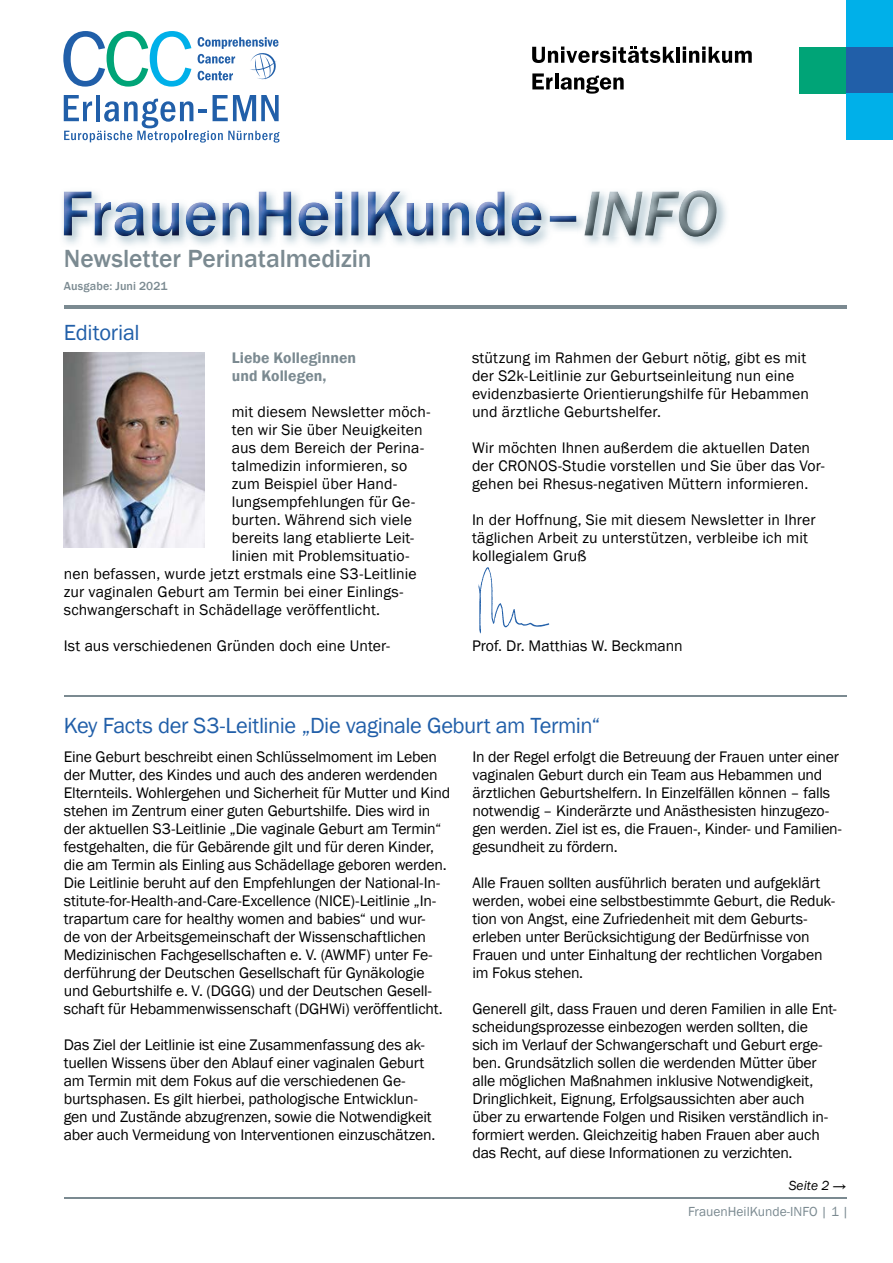
<style>
.page{position:relative;width:893px;height:1263px;background:#fff}
.page>*{position:absolute;margin:0;border:0;box-sizing:border-box;transform-origin:0 0}
.t1{font:500 25.5px "Franklin Gothic";letter-spacing:-.005em;color:#7b8a91}
.t2{font:22.5px "Franklin Gothic";letter-spacing:-.02em;color:#215fa9}
.t3{font:15.75px/18px "Franklin Gothic";letter-spacing:-.01em;color:#000}
.t4{font:15.75px/18px "Franklin Gothic";letter-spacing:.01em;color:#000}
.t5{font:600 15.75px/18px "Franklin Gothic";letter-spacing:.005em;color:#7b8a91}
.t6{font:13.5px "Franklin Gothic";color:#7b8a91}
.t7{font:italic 13.5px "Franklin Gothic";letter-spacing:.01em;color:#000}
.t8{font:500 12px "Franklin Gothic";letter-spacing:.01em;color:#7b8a91}
.s1{font-style:normal}
</style>
<div class="page">
<img style="left:64px;top:352px;width:140px;height:195px">
<svg style="left:64px;top:95px;width:215px;height:48px"></svg>
<svg style="left:198px;top:37px;width:80px;height:44px"></svg>
<svg style="left:63px;top:31px;width:128px;height:56px"></svg>
<div style="left:799px;top:47px;width:47px;height:46px;background:#00a477"></div>
<div style="left:846px;top:47px;width:47px;height:46px;background:#215fa9"></div>
<div style="left:846px;top:93px;width:47px;height:47px;background:#00b0e9"></div>
<div style="left:846px;top:0;width:47px;height:47px;background:#00b0e9"></div>
<hr style="left:676px;top:47px;width:4px;height:16px;background:#000">
<svg style="left:683px;top:47px;width:69px;height:16px"></svg>
<svg style="left:532px;top:73px;width:21px;height:16px"></svg>
<hr style="left:555px;top:73px;width:3px;height:16px;background:#000">
<svg style="left:561px;top:76px;width:63px;height:18px"></svg>
<svg style="left:532px;top:47px;width:142px;height:16px"></svg>
<img style="left:62px;top:193px;width:664px;height:52px">
<img style="left:64px;top:191px;width:512px;height:45px">
<img style="left:584px;top:190px;width:133px;height:47px">
<hr style="left:64px;top:1197px;width:782px;height:1px;background:#7b8a91">
<hr style="left:64px;top:305px;width:782px;height:3px;background:#7b8a91">
<img style="left:478px;top:567px;width:72px;height:67px">
<hr style="left:64px;top:695px;width:782px;height:2px;background:#7b8a91">
<h1 class="t1" style="left:64px;top:243px;width:309px">Newsletter Perinatalmedizin</h1>
<p class="t8" style="left:64px;top:278px;width:105px">Ausgabe: Juni 2021</p>
<h2 class="t2" style="left:64px;top:318px;width:78px">Editorial</h2>
<p class="t5" style="left:232px;top:349px;width:126px">Liebe Kolleginnen und Kollegen,</p>
<p class="t4" style="left:232px;top:403px;width:200px">mit diesem Newsletter möch-</p>
<p class="t3" style="left:232px;top:421px;width:192px">ten wir Sie über Neuigkeiten</p>
<p class="t3" style="left:232px;top:439px;width:194px">aus dem Bereich der Perina-</p>
<p class="t3" style="left:232px;top:457px;width:177px">talmedizin informieren, so</p>
<p class="t3" style="left:232px;top:475px;width:167px">zum Beispiel über Hand-</p>
<p class="t3" style="left:232px;top:493px;width:185px">lungsempfehlungen für Ge-</p>
<p class="t3" style="left:232px;top:511px;width:182px">burten. Während sich viele</p>
<p class="t4" style="left:232px;top:529px;width:184px">bereits lang etablierte Leit-</p>
<p class="t4" style="left:232px;top:547px;width:179px">linien mit Problemsituatio-</p>
<p class="t4" style="left:64px;top:565px;width:354px">nen befassen, wurde jetzt erstmals eine S3-Leitlinie</p>
<p class="t3" style="left:64px;top:583px;width:341px">zur vaginalen Geburt am Termin bei einer Einlings-</p>
<p class="t4" style="left:64px;top:601px;width:318px">schwangerschaft in Schädellage veröffentlicht.</p>
<p class="t3" style="left:64px;top:637px;width:328px">Ist aus verschiedenen Gründen doch eine Unter-</p>
<p class="t3" style="left:472px;top:349px;width:338px">stützung im Rahmen der Geburt nötig, gibt es mit der S2k-Leitlinie zur Geburtseinleitung nun eine evidenzbasierte Orientierungshilfe für Hebammen und ärztliche Geburtshelfer.</p>
<p class="t3" style="left:472px;top:439px;width:354px">Wir möchten Ihnen außerdem die aktuellen Daten der CRONOS-Studie vorstellen und Sie über das Vor&shy;gehen bei Rhesus-negativen Müttern informieren.</p>
<p class="t4" style="left:472px;top:511px;width:345px">In der Hoffnung, Sie mit diesem Newsletter in Ihrer täglichen Arbeit zu unterstützen, verbleibe ich mit kollegialem Gruß</p>
<p class="t3" style="left:472px;top:637px;width:212px">Prof. Dr. Matthias W. Beckmann</p>
<h2 class="t2" style="left:64px;top:711px;width:538px">Key Facts der S3-Leitlinie „Die vaginale Geburt am Termin“</h2>
<p class="t3" style="left:64px;top:748px;width:388px">Eine Geburt beschreibt einen Schlüsselmoment im Leben der Mutter, des Kindes und auch des anderen werdenden Elternteils. Wohlergehen und Sicherheit für Mutter und Kind stehen im Zentrum einer guten Geburtshilfe. Dies wird in der aktuellen S3-Leitlinie „Die vaginale Geburt am Termin“ festgehalten, die für Gebärende gilt und für deren Kinder, die am Termin als Einling aus Schädellage geboren werden.<br>Die Leitlinie beruht auf den Empfehlungen der National-In&shy;stitute-for-Health-and-Care-Excellence (NICE)-Leitlinie „In&shy;trapartum care for healthy women and babies“ und wur-<br>de von der Arbeitsgemeinschaft der Wissenschaftlichen Medizinischen Fachgesellschaften e. V. (AWMF) unter Fe&shy;derführung der Deutschen Gesellschaft für Gynäkologie und Geburtshilfe e. V. (DGGG) und der Deutschen Gesell&shy;schaft für Hebammenwissenschaft (DGHWi) veröffentlicht.</p>
<p class="t3" style="left:64px;top:1036px;width:373px">Das Ziel der Leitlinie ist eine Zusammenfassung des ak&shy;tuellen Wissens über den Ablauf einer vaginalen Geburt am Termin mit dem Fokus auf die verschiedenen Ge&shy;burtsphasen. Es gilt hierbei, pathologische Entwicklun&shy;gen und Zustände abzugrenzen, sowie die Notwendigkeit aber auch Vermeidung von Interventionen einzuschätzen.</p>
<p class="t3" style="left:472px;top:748px;width:371px">In der Regel erfolgt die Betreuung der Frauen unter einer vaginalen Geburt durch ein Team aus Hebammen und ärztlichen Geburtshelfern. In Einzelfällen können – falls notwendig – Kinderärzte und Anästhesisten hinzugezo&shy;gen werden. Ziel ist es, die Frauen-, Kinder- und Familien&shy;gesundheit zu fördern.</p>
<p class="t3" style="left:472px;top:874px;width:364px">Alle Frauen sollten ausführlich beraten und aufgeklärt werden, wobei eine selbstbestimmte Geburt, die Reduk&shy;tion von Angst, eine Zufriedenheit mit dem Geburts&shy;erleben unter Berücksichtigung der Bedürfnisse von Frauen und unter Einhaltung der rechtlichen Vorgaben im Fokus stehen.</p>
<p class="t3" style="left:472px;top:1000px;width:366px">Generell gilt, dass Frauen und deren Familien in alle Ent&shy;scheidungsprozesse einbezogen werden sollten, die sich im Verlauf der Schwangerschaft und Geburt erge&shy;ben. Grundsätzlich sollen die werdenden Mütter über alle möglichen Maßnahmen inklusive Notwendigkeit, Dringlichkeit, Eignung, Erfolgsaussichten aber auch über zu erwartende Folgen und Risiken verständlich in&shy;formiert werden. Gleichzeitig haben Frauen aber auch das Recht, auf diese Informationen zu verzichten.</p>
<p class="t7" style="left:789px;top:1177px;width:59px">Seite 2 <span class="s1">→</span></p>
<p class="t6" style="left:688px;top:1203px;width:162px">FrauenHeilKunde-INFO | 1 |</p>
</div>
